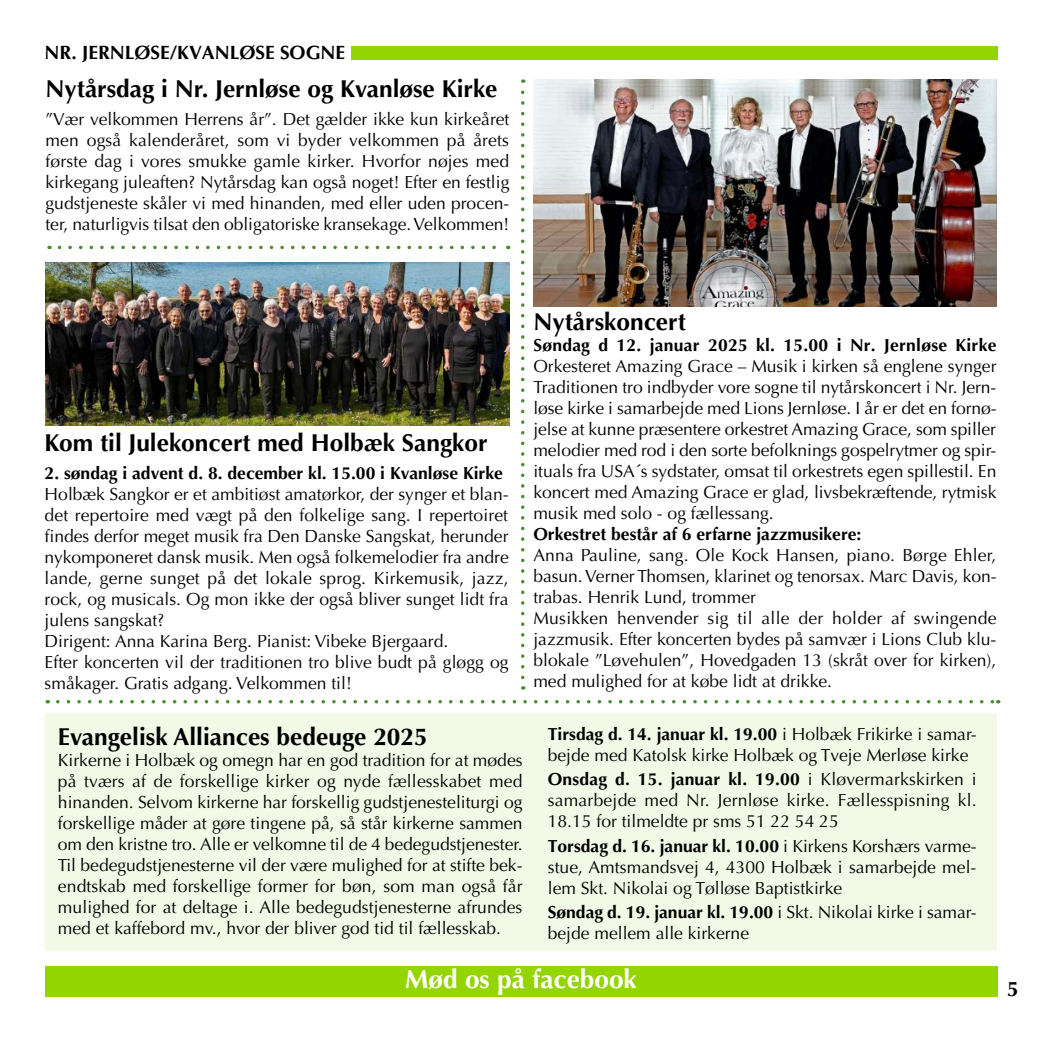
<style>
.page{position:relative;width:1042px;height:1042px;background:#fff}
.page>*{position:absolute;margin:0;border:0;box-sizing:border-box;transform-origin:0 0}
.t1{font:700 26.25px "Optima";color:#fff}
.t2{font:700 24.5px "Optima";color:#000}
.t3{font:700 21px "Optima";color:#000}
.t4{font:700 19.25px "Optima";color:#000}
.t5{font:17.5px/21px "Optima";color:#000;text-align:justify}
.t6{font:700 17.5px "Optima";color:#000}
.s1{font-weight:700}
</style>
<div class="page">
<div style="left:46px;top:713px;width:951px;height:237px;background:#f3f9e7"></div>
<div style="left:45px;top:965px;width:952px;height:31px;background:#94d500"></div>
<div style="left:351px;top:46px;width:646px;height:14px;background:#94d500"></div>
<svg style="left:59px;top:246px;width:437px;height:3px"></svg>
<svg style="left:58px;top:700px;width:934px;height:3px"></svg>
<svg style="left:521px;top:79px;width:3px;height:598px"></svg>
<img style="left:533px;top:79px;width:463px;height:228px">
<img style="left:46px;top:262px;width:463px;height:163px">
<p class="t4" style="left:45px;top:41px;width:302px">NR. JERNLØSE/KVANLØSE SOGNE</p>
<h2 class="t2" style="left:46px;top:75px;width:453px">Nytårsdag i Nr. Jernløse og Kvanløse Kirke</h2>
<p class="t5" style="left:46px;top:109px;width:465px">”Vær velkommen Herrens år”. Det gælder ikke kun kirkeåret men også kalenderåret, som vi byder velkommen på årets første dag i vores smukke gamle kirker. Hvorfor nøjes med kirkegang juleaften? Nytårsdag kan også noget! Efter en festlig gudstjeneste skåler vi med hinanden, med eller uden procen&shy;ter, naturligvis tilsat den obligatoriske kransekage. Velkommen!</p>
<h2 class="t2" style="left:45px;top:429px;width:444px">Kom til Julekoncert med Holbæk Sangkor</h2>
<p class="t6" style="left:45px;top:463px;width:460px">2. søndag i advent d. 8. december kl. 15.00 i Kvanløse Kirke</p>
<p class="t5" style="left:45px;top:484px;width:466px;text-align:left">Holbæk Sangkor er et ambitiøst amatørkor, der synger et blan&shy;det repertoire med vægt på den folkelige sang. I repertoiret findes derfor meget musik fra Den Danske Sangskat, herunder nykomponeret dansk musik. Men også folkemelodier fra andre lande, gerne sunget på det lokale sprog. Kirkemusik, jazz, rock, og musicals. Og mon ikke der også bliver sunget lidt fra julens sangskat?<br>Dirigent: Anna Karina Berg. Pianist: Vibeke Bjergaard.<br>Efter koncerten vil der traditionen tro blive budt på gløgg og småkager. Gratis adgang. Velkommen til!</p>
<h2 class="t2" style="left:58px;top:722px;width:371px">Evangelisk Alliances bedeuge 2025</h2>
<p class="t5" style="left:58px;top:750px;width:466px">Kirkerne i Holbæk og omegn har en god tradition for at mødes på tværs af de forskellige kirker og nyde fællesskabet med hinanden. Selvom kirkerne har forskellig gudstjenesteliturgi og forskellige måder at gøre tingene på, så står kirkerne sammen om den kristne tro. Alle er velkomne til de 4 bedegudstjenester.<br>Til bedegudstjenesterne vil der være mulighed for at stifte bek&shy;endtskab med forskellige former for bøn, som man også får mulighed for at deltage i. Alle bedegudstjenesterne afrundes med et kaffebord mv., hvor der bliver god tid til fællesskab.</p>
<h2 class="t2" style="left:533px;top:308px;width:154px">Nytårskoncert</h2>
<p class="t6" style="left:533px;top:335px;width:464px">Søndag d 12. januar 2025 kl. 15.00 i Nr. Jernløse Kirke</p>
<p class="t5" style="left:533px;top:356px;width:465px">Orkesteret Amazing Grace – Musik i kirken så englene synger Traditionen tro indbyder vore sogne til nytårskoncert i Nr. Jern&shy;løse kirke i samarbejde med Lions Jernløse. I år er det en fornø&shy;jelse at kunne præsentere orkestret Amazing Grace, som spiller melodier med rod i den sorte befolknings gospelrytmer og spir&shy;ituals fra USA´s sydstater, omsat til orkestrets egen spillestil. En koncert med Amazing Grace er glad, livsbekræftende, rytmisk musik med solo - og fællessang.</p>
<p class="t6" style="left:533px;top:524px;width:330px">Orkestret består af 6 erfarne jazzmusikere:</p>
<p class="t5" style="left:533px;top:545px;width:465px;text-align:left">Anna Pauline, sang. Ole Kock Hansen, piano. Børge Ehler, basun. Verner Thomsen, klarinet og tenorsax. Marc Davis, kon&shy;trabas. Henrik Lund, trommer<br>Musikken henvender sig til alle der holder af swingende jazzmusik. Efter koncerten bydes på samvær i Lions Club klu&shy;blokale ”Løvehulen”, Hovedgaden 13 (skråt over for kirken), med mulighed for at købe lidt at drikke.</p>
<p class="t5" style="left:548px;top:724px;width:430px"><span class="s1">Tirsdag d. 14. januar kl. 19.00</span> i Holbæk Frikirke i samar&shy;bejde med Katolsk kirke Holbæk og Tveje Merløse kirke</p>
<p class="t5" style="left:548px;top:769px;width:430px"><span class="s1">Onsdag d. 15. januar kl. 19.00</span> i Kløvermarkskirken i samarbejde med Nr. Jernløse kirke. Fællesspisning kl.<br>18.15 for tilmeldte pr sms 51 22 54 25</p>
<p class="t5" style="left:548px;top:836px;width:430px"><span class="s1">Torsdag d. 16. januar kl. 10.00</span> i Kirkens Korshærs varme&shy;stue, Amtsmandsvej 4, 4300 Holbæk i samarbejde mel&shy;lem Skt. Nikolai og Tølløse Baptistkirke</p>
<p class="t5" style="left:548px;top:902px;width:430px"><span class="s1">Søndag d. 19. januar kl. 19.00</span> i Skt. Nikolai kirke i samar&shy;bejde mellem alle kirkerne</p>
<h1 class="t1" style="left:405px;top:964px;width:233px">Mød os på facebook</h1>
<p class="t3" style="left:1007px;top:976px;width:13px">5</p>
</div>
